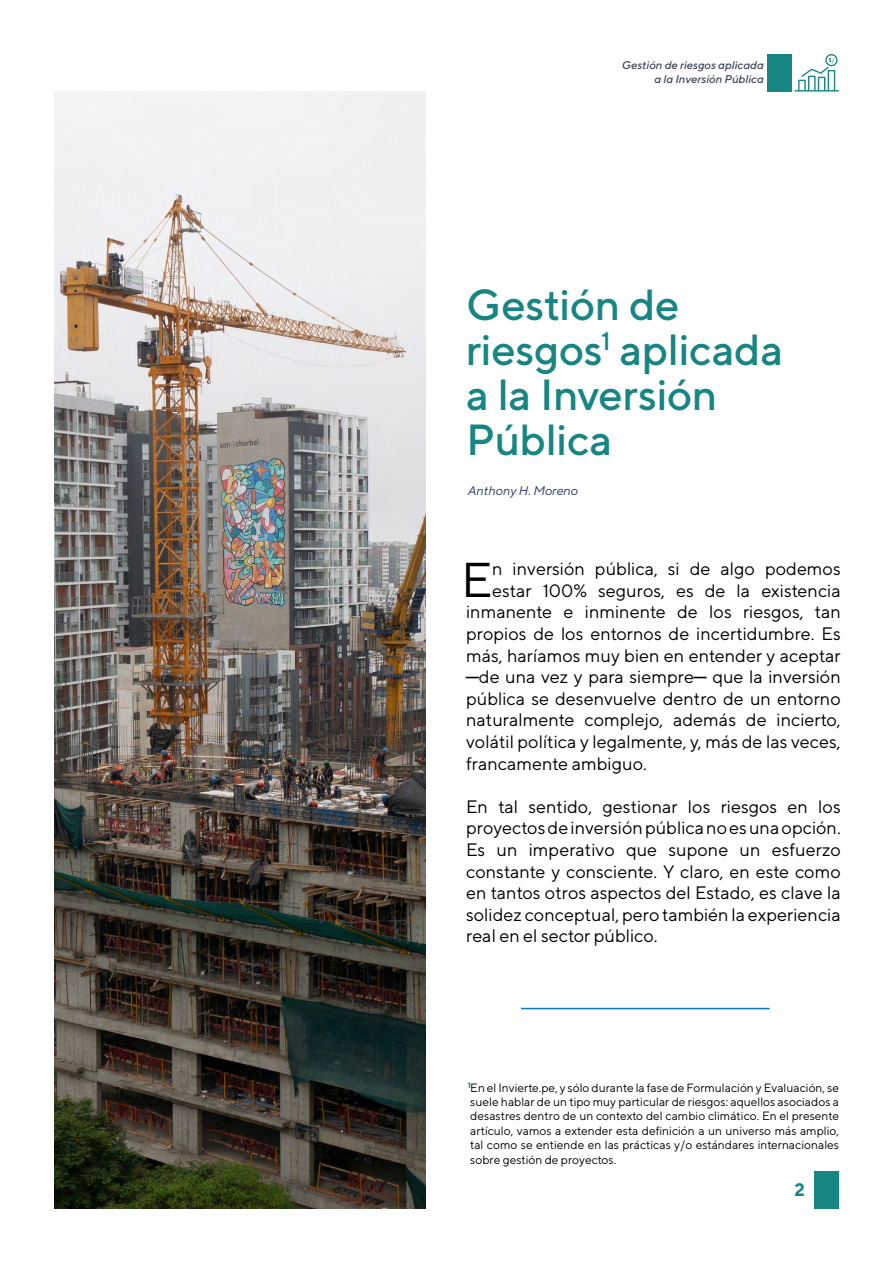
<style>
.page{position:relative;width:893px;height:1263px;background:#fff}
.page>*{position:absolute;margin:0;border:0;box-sizing:border-box;transform-origin:0 0}
.t1{font:48.9px "TT Norms";color:#000}
.t2{font:500 43.5px/45px "TT Norms";letter-spacing:-.01em;color:#178582}
.t3{font:18px/21.6px "TT Norms";color:#000;text-align:justify}
.t4{font:700 18px "TT Norms";color:#178582}
.t5{font:italic 12.6px "TT Norms";color:#213863}
.t6{font:12px/14.4px "TT Norms";color:#000;text-align:justify}
.t7{font:italic 500 11.25px/13.5px "TT Norms";color:#3d4757;text-align:right}
.s1{font-family:"Arial"}
</style>
<div class="page">
<svg style="left:794px;top:54px;width:45px;height:37px"></svg>
<div style="left:767px;top:54px;width:25px;height:38px;background:#178582"></div>
<div style="left:815px;top:1171px;width:24px;height:38px;background:#178582"></div>
<img style="left:54px;top:91px;width:371px;height:1118px">
<hr style="left:521px;top:1008px;width:249px;height:1px;background:#0a7ac2">
<p class="t7" style="left:622px;top:58px;width:143px">Gestión de riesgos aplicada a la Inversión Pública</p>
<h2 class="t2" style="left:466px;top:281px;width:319px">Gestión de riesgos<sup>1</sup> aplicada a la Inversión<br>Pública</h2>
<p class="t5" style="left:468px;top:483px;width:112px">Anthony H. Moreno</p>
<h1 class="t1" style="left:461px;top:550px;width:33px">E</h1>
<p class="t3" style="left:492px;top:558px;width:350px">n inversión pública, si de algo podemos</p>
<p class="t3" style="left:492px;top:579px;width:350px">estar 100% seguros, es de la existencia</p>
<p class="t3" style="left:466px;top:601px;width:376px">inmanente e inminente de los riesgos, tan</p>
<p class="t3" style="left:466px;top:622px;width:376px">propios de los entornos de incertidumbre. Es</p>
<p class="t3" style="left:466px;top:644px;width:376px">más, haríamos muy bien en entender y aceptar</p>
<p class="t3" style="left:466px;top:666px;width:376px"><span class="s1">─</span>de una vez y para siempre<span class="s1">─</span> que la inversión</p>
<p class="t3" style="left:466px;top:687px;width:376px">pública se desenvuelve dentro de un entorno</p>
<p class="t3" style="left:466px;top:709px;width:376px">naturalmente complejo, además de incierto,</p>
<p class="t3" style="left:466px;top:730px;width:376px">volátil política y legalmente, y, más de las veces,</p>
<p class="t3" style="left:466px;top:752px;width:182px">francamente ambiguo.</p>
<p class="t3" style="left:466px;top:795px;width:376px">En tal sentido, gestionar los riesgos en los proyectos de inversión pública no es una opción.<br>Es un imperativo que supone un esfuerzo constante y consciente. Y claro, en este como en tantos otros aspectos del Estado, es clave la solidez conceptual, pero también la experiencia real en el sector público.</p>
<p class="t6" style="left:468px;top:1080px;width:373px"><sup>1</sup>En el Invierte.pe, y sólo durante la fase de Formulación y Evaluación, se suele hablar de un tipo muy particular de riesgos: aquellos asociados a desastres dentro de un contexto del cambio climático. En el presente artículo, vamos a extender esta definición a un universo más amplio, tal como se entiende en las prácticas y/o estándares internacionales sobre gestión de proyectos.</p>
<p class="t4" style="left:794px;top:1178px;width:12px">2</p>
</div>
